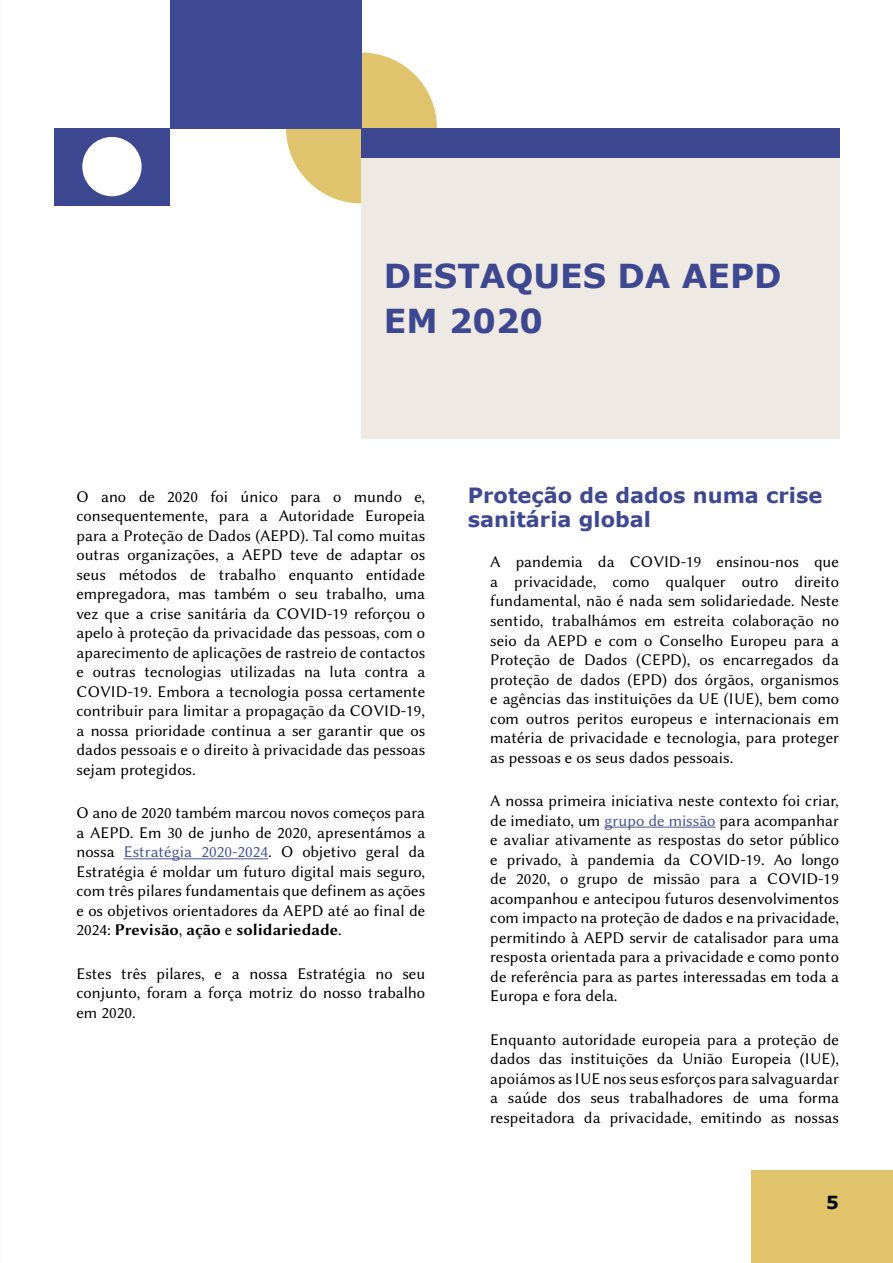
<style>
.page{position:relative;width:893px;height:1263px;background:#fff}
.page>*{position:absolute;margin:0;border:0;box-sizing:border-box;transform-origin:0 0}
.t1{font:700 33px/45px "Verdana";color:#3e4890}
.t2{font:700 21px/24px "Verdana";color:#3e4890}
.t3{font:700 18px "Verdana";color:#000}
.t4{font:16.5px/19.5px "Libertinus Sans";color:#000;text-align:justify}
.s1{color:#465792}
.s2{font-weight:700}
</style>
<div class="page">
<div style="left:751px;top:1170px;width:142px;height:93px;background:#e1c36c"></div>
<div style="left:286px;top:53px;width:151px;height:150px;background:#e0c36d;border-radius:50%"></div>
<hr style="left:124px;top:858px;width:144px;height:1px;background:#465792">
<hr style="left:604px;top:827px;width:112px;height:1px;background:#465792">
<div style="left:54px;top:128px;width:116px;height:77px;background:#3e4890"></div>
<div style="left:82px;top:137px;width:60px;height:59px;background:#fff;border-radius:50%"></div>
<div style="left:170px;top:0;width:192px;height:128px;background:#3e4a94"></div>
<div style="left:361px;top:128px;width:479px;height:311px;background:#eeeae3"></div>
<div style="left:361px;top:128px;width:479px;height:30px;background:#3e4890"></div>
<h1 class="t1" style="left:384px;top:254px;width:399px">DESTAQUES DA AEPD<br>EM 2020</h1>
<p class="t4" style="left:76px;top:487px;width:350px">O ano de 2020 foi único para o mundo e, consequentemente, para a Autoridade Europeia para a Proteção de Dados (AEPD). Tal como muitas outras organizações, a AEPD teve de adaptar os seus métodos de trabalho enquanto entidade empregadora, mas também o seu trabalho, uma vez que a crise sanitária da COVID-19 reforçou o apelo à proteção da privacidade das pessoas, com o aparecimento de aplicações de rastreio de contactos e outras tecnologias utilizadas na luta contra a COVID-19. Embora a tecnologia possa certamente contribuir para limitar a propagação da COVID-19, a nossa prioridade continua a ser garantir que os dados pessoais e o direito à privacidade das pessoas sejam protegidos.</p>
<p class="t4" style="left:76px;top:803px;width:350px">O ano de 2020 também marcou novos começos para a AEPD. Em 30 de junho de 2020, apresentámos a nossa <span class="s1">Estratégia 2020-2024</span>. O objetivo geral da Estratégia é moldar um futuro digital mais seguro, com três pilares fundamentais que definem as ações e os objetivos orientadores da AEPD até ao final de 2024: <span class="s2">Previsão</span>, <span class="s2">ação</span> e <span class="s2">solidariedade</span>.</p>
<p class="t4" style="left:76px;top:964px;width:350px">Estes três pilares, e a nossa Estratégia no seu conjunto, foram a força motriz do nosso trabalho em 2020.</p>
<p class="t2" style="left:468px;top:483px;width:356px">Proteção de dados numa crise sanitária global</p>
<p class="t4" style="left:490px;top:553px;width:350px">A pandemia da COVID-19 ensinou-nos que a privacidade, como qualquer outro direito fundamental, não é nada sem solidariedade. Neste sentido, trabalhámos em estreita colaboração no seio da AEPD e com o Conselho Europeu para a Proteção de Dados (CEPD), os encarregados da proteção de dados (EPD) dos órgãos, organismos e agências das instituições da UE (IUE), bem como com outros peritos europeus e internacionais em matéria de privacidade e tecnologia, para proteger as pessoas e os seus dados pessoais.</p>
<p class="t4" style="left:490px;top:791px;width:350px">A nossa primeira iniciativa neste contexto foi criar, de imediato, um <span class="s1">grupo de missão</span> para acompanhar e avaliar ativamente as respostas do setor público e privado, à pandemia da COVID-19. Ao longo de 2020, o grupo de missão para a COVID-19 acompanhou e antecipou futuros desenvolvimentos com impacto na proteção de dados e na privacidade, permitindo à AEPD servir de catalisador para uma resposta orientada para a privacidade e como ponto de referência para as partes interessadas em toda a Europa e fora dela.</p>
<p class="t4" style="left:490px;top:1030px;width:350px">Enquanto autoridade europeia para a proteção de dados das instituições da União Europeia (IUE), apoiámos as IUE nos seus esforços para salvaguardar a saúde dos seus trabalhadores de uma forma respeitadora da privacidade, emitindo as nossas</p>
<p class="t3" style="left:826px;top:1191px;width:14px">5</p>
</div>
